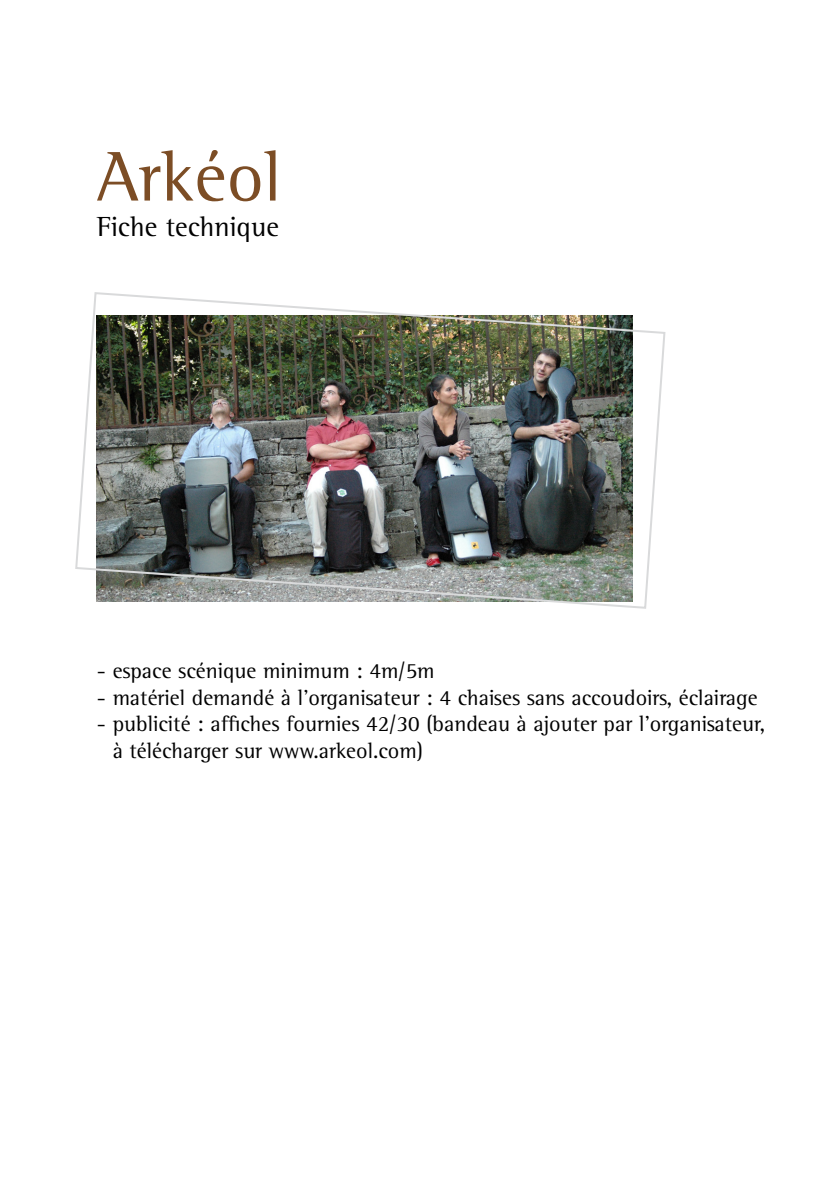
<style>
.page{position:relative;width:840px;height:1191px;background:#fff}
.page>*{position:absolute;margin:0;border:0;box-sizing:border-box;transform-origin:0 0}
.t1{font:72px "Rotis Semi Serif";color:#7c4d25}
.t2{font:28.2px "Rotis Semi Serif";color:#000}
.t3{font:22.2px/26.6px "Rotis Semi Serif";color:#000}
</style>
<div class="page">
<img style="left:75px;top:292px;width:591px;height:317px">
<p class="t1" style="left:97px;top:134px;width:186px">Arkéol</p>
<p class="t2" style="left:97px;top:210px;width:183px">Fiche technique</p>
<p class="t3" style="left:97px;top:657px;width:339px">- espace scénique minimum : 4m/5m</p>
<p class="t3" style="left:97px;top:684px;width:661px">- matériel demandé à l’organisateur : 4 chaises sans accoudoirs, éclairage</p>
<p class="t3" style="left:113px;top:710px;width:653px;text-indent:-16px">- publicité : affiches fournies 42/30 (bandeau à ajouter par l’organisateur, à télécharger sur www.arkeol.com)</p>
</div>
